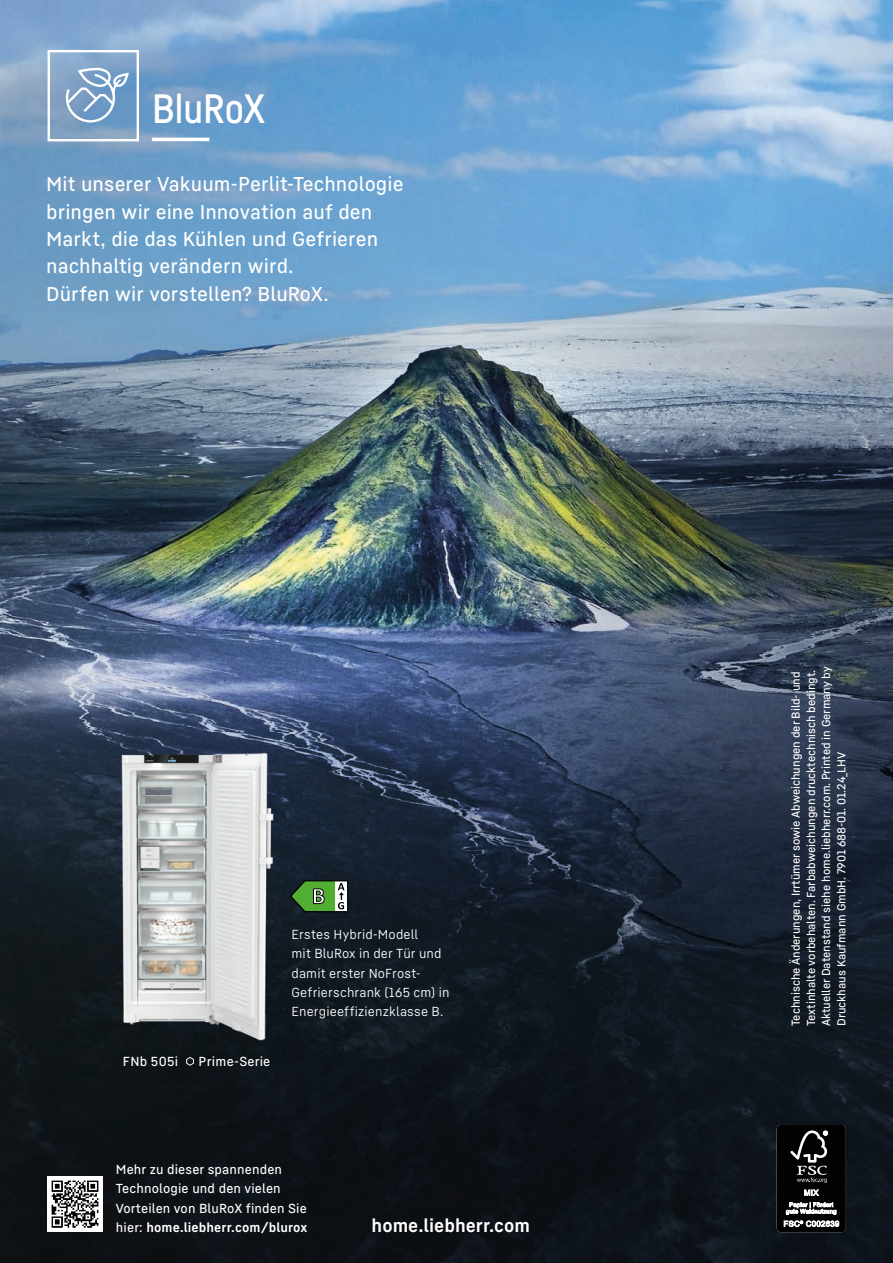
<style>
.page{position:relative;width:893px;height:1263px;background:#fff}
.page>*{position:absolute;margin:0;border:0;box-sizing:border-box;transform-origin:0 0}
.t1{font:40.35px/40.3px "Liebherr Head";color:#fff}
.t2{font:500 19.65px/27.3px "Liebherr Text";letter-spacing:.005em;color:#fff}
.t3{font:700 18.15px "Liebherr Text";color:#fff}
.t4{font:500 12.9px/19.4px "Liebherr Text";letter-spacing:.01em;color:#fff}
.t5{font:12.9px/19.4px "Liebherr Text";letter-spacing:.01em;color:#fff}
.t6{font:500 11.4px/15.1px "Liebherr Text";letter-spacing:-.005em;color:#fff}
.s1{font-weight:700}
</style>
<div class="page">
<img style="left:1px;top:0;width:892px;height:1263px">
<div style="left:777px;top:1125px;width:68px;height:107px;background:#020203;border-radius:3px"></div>
<div style="left:777px;top:1125px;width:69px;height:107px;border:1px solid #020304;border-radius:3px"></div>
<svg style="left:790px;top:1130px;width:38px;height:53px"></svg>
<svg style="left:804px;top:1189px;width:15px;height:7px"></svg>
<svg style="left:784px;top:1202px;width:55px;height:25px"></svg>
<img style="left:47px;top:1176px;width:56px;height:56px">
<div style="left:48px;top:50px;width:91px;height:91px;border:2px solid #fff"></div>
<svg style="left:64px;top:68px;width:66px;height:56px;background:#8caece"></svg>
<img style="left:101px;top:732px;width:194px;height:329px">
<svg style="left:186px;top:1057px;width:8px;height:9px"></svg>
<svg style="left:290px;top:880px;width:58px;height:32px"></svg>
<hr style="left:0;top:0;width:1px;height:1263px;background:#193154">
<h1 class="t1" style="left:152px;top:88px;width:115px">BluRoX ⸺</h1>
<h2 class="t2" style="left:46px;top:170px;width:359px">Mit unserer Vakuum-Perlit-Technologie bringen wir eine Innovation auf den Markt, die das Kühlen und Gefrieren nachhaltig verändern wird.<br>Dürfen wir vorstellen? BluRoX.</h2>
<p class="t4" style="left:123px;top:1051px;width:57px">FNb 505i</p>
<p class="t4" style="left:199px;top:1051px;width:73px">Prime-Serie</p>
<p class="t5" style="left:292px;top:924px;width:159px">Erstes Hybrid-Modell<br>mit BluRox in der Tür und damit erster NoFrost-<br>Gefrierschrank (165 cm) in<br>Energieeffizienzklasse B.</p>
<p class="t4" style="left:116px;top:1159px;width:193px">Mehr zu dieser spannenden<br>Technologie und den vielen<br>Vorteilen von BluRoX finden Sie hier: <span class="s1">home.liebherr.com/blurox</span></p>
<h3 class="t3" style="left:372px;top:1213px;width:160px">home.liebherr.com</h3>
<p class="t6" style="left:788px;top:1026px;width:361px;rotate:-90deg">Technische Änderungen, Irrtümer sowie Abweichungen der Bild- und Textinhalte vorbehalten. Farbabweichungen drucktechnisch bedingt.<br>Aktueller Datenstand siehe home.liebherr.com. Printed in Germany by Druckhaus Kaufmann GmbH. 7901 688-01. 01.24_LHV</p>
</div>
